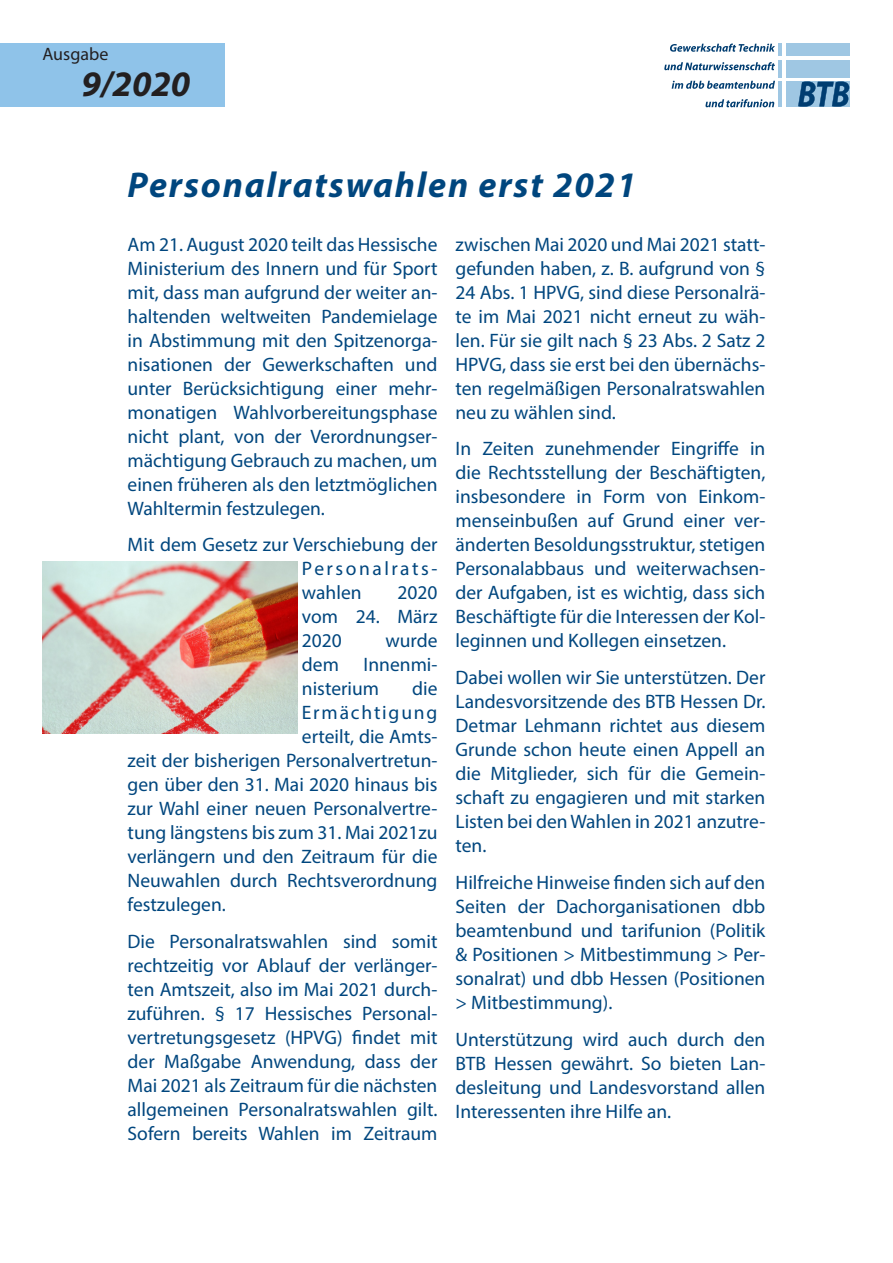
<style>
.page{position:relative;width:893px;height:1263px;background:#fff}
.page>*{position:absolute;margin:0;border:0;box-sizing:border-box;transform-origin:0 0}
.Titel_2sp{font:italic 700 36px "Myriad Pro";letter-spacing:.05em;color:#00467e}
.t1{font:italic 700 36px "Myriad Pro";color:#231f20}
.Absatz{font:19.5px/24px "Myriad Pro";color:#00467e;text-align:justify}
.Absatz-2{font:19.5px "Myriad Pro";letter-spacing:.095em;color:#00467e}
.t2{font:18px "Myriad Pro";color:#231f20}
</style>
<div class="page">
<div style="left:0;top:44px;width:225px;height:63px;background:#8fc3e9"></div>
<div style="left:786px;top:44px;width:63px;height:12px;background:#9fc7e3"></div>
<div style="left:786px;top:60px;width:63px;height:18px;background:#9fc7e3"></div>
<div style="left:786px;top:82px;width:63px;height:25px;background:#9fc7e3"></div>
<svg style="left:798px;top:81px;width:51px;height:26px"></svg>
<hr style="left:779px;top:60px;width:3px;height:18px;background:#9fc7e3">
<hr style="left:779px;top:82px;width:3px;height:25px;background:#9fc7e3">
<svg style="left:670px;top:44px;width:112px;height:12px"></svg>
<svg style="left:664px;top:62px;width:111px;height:8px"></svg>
<svg style="left:672px;top:81px;width:103px;height:8px"></svg>
<svg style="left:705px;top:99px;width:69px;height:8px"></svg>
<img style="left:43px;top:561px;width:255px;height:172px">
<p class="t2" style="left:43px;top:43px;width:67px">Ausgabe</p>
<h1 class="t1" style="left:81px;top:61px;width:111px">9/2020</h1>
<p class="Titel_2sp" style="left:128px;top:162px;width:510px">Personalratswahlen erst 2021</p>
<p class="Absatz" style="left:128px;top:232px;width:311px">Am 21. August 2020 teilt das Hessische Ministerium des Innern und für Sport mit, dass man aufgrund der weiter an&shy;haltenden weltweiten Pandemielage in Abstimmung mit den Spitzenorga&shy;nisationen der Gewerkschaften und unter Berücksichtigung einer mehr&shy;monatigen Wahlvorbereitungsphase nicht plant, von der Verordnungser&shy;mächtigung Gebrauch zu machen, um einen früheren als den letztmöglichen Wahltermin festzulegen.</p>
<p class="Absatz" style="left:302px;top:533px;width:137px;text-indent:-174px">Mit dem Gesetz zur Verschiebung der Personalrats&shy;wahlen</p>
<p class="Absatz" style="left:302px;top:581px;width:137px;text-indent:96px">2020 vom 24. März 2020</p>
<p class="Absatz" style="left:385px;top:629px;width:54px">wurde</p>
<p class="Absatz" style="left:302px;top:653px;width:39px">dem</p>
<p class="Absatz" style="left:302px;top:653px;width:137px;text-indent:62px">Innenmi&shy;nisterium</p>
<p class="Absatz" style="left:412px;top:677px;width:27px">die</p>
<p class="Absatz-2" style="left:302px;top:701px;width:137px">Ermächtigung</p>
<p class="Absatz" style="left:302px;top:725px;width:137px">erteilt, die Amts-</p>
<p class="Absatz" style="left:128px;top:749px;width:311px">zeit der bisherigen Personalvertretun-</p>
<p class="Absatz" style="left:128px;top:773px;width:311px">gen über den 31. Mai 2020 hinaus bis</p>
<p class="Absatz" style="left:128px;top:797px;width:311px">zur Wahl einer neuen Personalvertre-</p>
<p class="Absatz" style="left:128px;top:821px;width:311px">tung längstens bis zum 31. Mai 2021zu</p>
<p class="Absatz" style="left:128px;top:845px;width:311px">verlängern und den Zeitraum für die</p>
<p class="Absatz" style="left:128px;top:869px;width:311px">Neuwahlen durch Rechtsverordnung</p>
<p class="Absatz" style="left:128px;top:893px;width:100px">festzulegen.</p>
<p class="Absatz" style="left:128px;top:929px;width:311px">Die Personalratswahlen sind somit rechtzeitig vor Ablauf der verlänger&shy;ten Amtszeit, also im Mai 2021 durch&shy;zuführen. § 17 Hessisches Personal&shy;vertretungsgesetz (HPVG) findet mit der Maßgabe Anwendung, dass der Mai 2021 als Zeitraum für die nächsten allgemeinen Personalratswahlen gilt.<br>Sofern bereits Wahlen im Zeitraum</p>
<p class="Absatz" style="left:455px;top:232px;width:311px">zwischen Mai 2020 und Mai 2021 statt&shy;gefunden haben, z. B. aufgrund von § 24 Abs. 1 HPVG, sind diese Personalrä&shy;te im Mai 2021 nicht erneut zu wäh&shy;len. Für sie gilt nach § 23 Abs. 2 Satz 2<br>HPVG, dass sie erst bei den übernächs&shy;ten regelmäßigen Personalratswahlen neu zu wählen sind.</p>
<p class="Absatz" style="left:455px;top:437px;width:311px">In Zeiten zunehmender Eingriffe in die Rechtsstellung der Beschäftigten, insbesondere in Form von Einkom&shy;menseinbußen auf Grund einer ver&shy;änderten Besoldungsstruktur, stetigen Personalabbaus und weiterwachsen&shy;der Aufgaben, ist es wichtig, dass sich Beschäftigte für die Interessen der Kol&shy;leginnen und Kollegen einsetzen.</p>
<p class="Absatz" style="left:455px;top:665px;width:311px">Dabei wollen wir Sie unterstützen. Der Landesvorsitzende des BTB Hessen Dr.<br>Detmar Lehmann richtet aus diesem Grunde schon heute einen Appell an die Mitglieder, sich für die Gemein&shy;schaft zu engagieren und mit starken Listen bei den Wahlen in 2021 anzutre&shy;ten.</p>
<p class="Absatz" style="left:455px;top:870px;width:311px">Hilfreiche Hinweise finden sich auf den Seiten der Dachorganisationen dbb beamtenbund und tarifunion (Politik &amp; Positionen &gt; Mitbestimmung &gt; Per&shy;sonalrat) und dbb Hessen (Positionen &gt; Mitbestimmung).</p>
<p class="Absatz" style="left:455px;top:1027px;width:311px">Unterstützung wird auch durch den BTB Hessen gewährt. So bieten Lan&shy;desleitung und Landesvorstand allen Interessenten ihre Hilfe an.</p>
</div>
